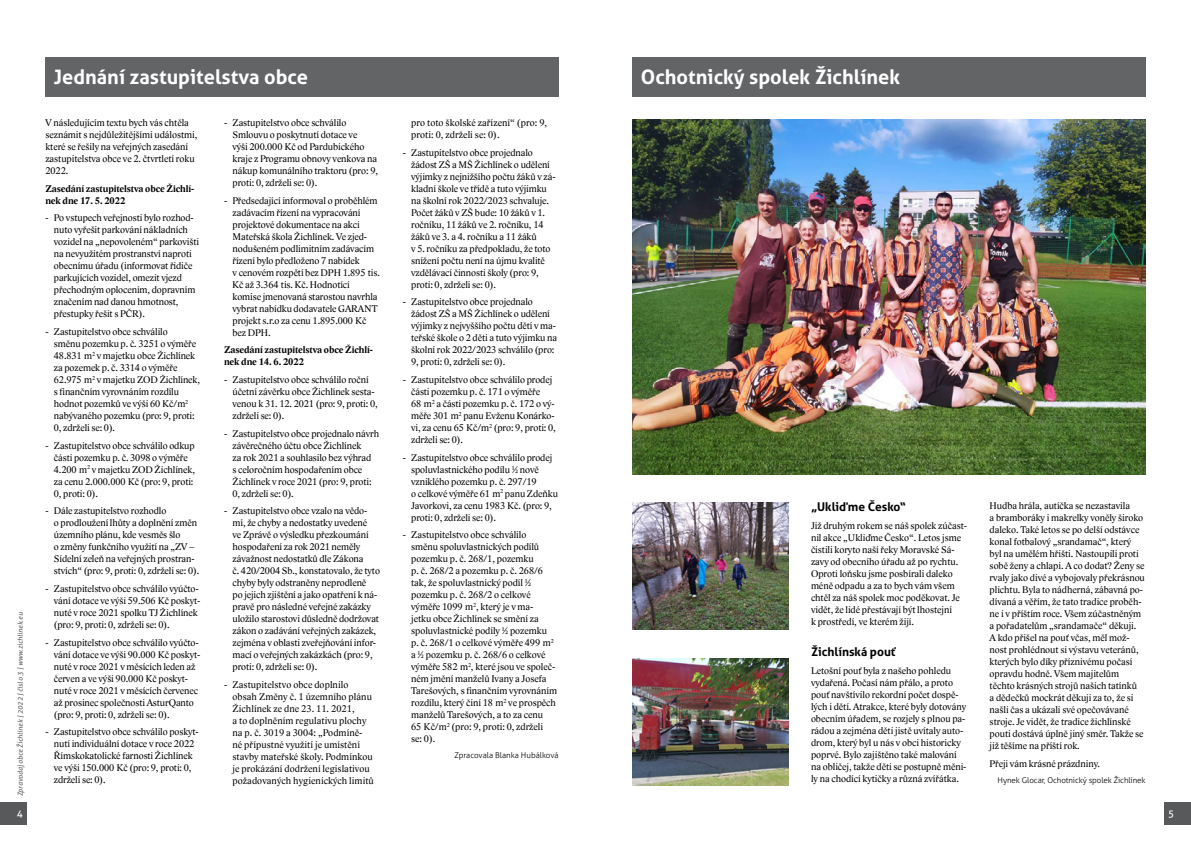
<style>
.page{position:relative;width:1191px;height:842px;background:#fff}
.page>*{position:absolute;margin:0;border:0;box-sizing:border-box;transform-origin:0 0}
.zakladni_text{font:700 20px "Aller";color:#fff}
.zakladni_text-2{font:700 12px "Aller";color:#000}
.zakladni_text-3{font:10px/12px "Lido STFCE";letter-spacing:-.005em;color:#000}
.zakladni_text-4{font:700 10px/12px "Lido STFCE";letter-spacing:-.005em;color:#000}
.t1{font:10px "Aller";color:#fff}
.podpis{font:300 8px "Aller";letter-spacing:-.01em;color:#000}
.t2{font:italic 7px "Aller";color:#636466}
</style>
<div class="page">
<div style="left:1164px;top:803px;width:27px;height:22px;background:#58595b"></div>
<div style="left:0;top:803px;width:27px;height:22px;background:#58595b"></div>
<div style="left:45px;top:57px;width:513px;height:39px;background:#636466"></div>
<div style="left:632px;top:57px;width:513px;height:39px;background:#636466"></div>
<img style="left:632px;top:502px;width:156px;height:128px">
<img style="left:632px;top:119px;width:513px;height:355px">
<img style="left:632px;top:658px;width:156px;height:127px">
<p class="zakladni_text" style="left:54px;top:64px;width:256px">Jednání zastupitelstva obce</p>
<p class="zakladni_text" style="left:641px;top:64px;width:261px">Ochotnický spolek Žichlínek</p>
<p class="zakladni_text-3" style="left:411px;top:117px;width:137px">pro toto školské zařízení“ (pro: 9, proti: 0, zdrželi se: 0).</p>
<p class="zakladni_text-3" style="left:411px;top:146px;width:146px;text-indent:-9px">- Zastupitelstvo obce projednalo žádost ZŠ a MŠ Žichlínek o udělení výjimky z nejnižšího počtu žáků v zá&shy;kladní škole ve třídě a tuto výjimku na školní rok 2022/2023 schvaluje.<br>Počet žáků v ZŠ bude: 10 žáků v 1. ročníku, 11 žáků ve 2. ročníku, 14 žáků ve 3. a 4. ročníku a 11 žáků<br>v 5. ročníku za předpokladu, že toto snížení počtu není na újmu kvalitě vzdělávací činnosti školy (pro: 9, proti: 0, zdrželi se: 0).</p>
<p class="zakladni_text-3" style="left:411px;top:296px;width:147px;text-indent:-9px">- Zastupitelstvo obce projednalo žádost ZŠ a MŠ Žichlínek o udělení výjimky z nejvyššího počtu dětí v ma&shy;teřské škole o 2 děti a tuto výjimku na školní rok 2022/2023 schválilo (pro:<br>9, proti: 0, zdrželi se: 0).</p>
<p class="zakladni_text-3" style="left:411px;top:374px;width:146px;text-indent:-9px">- Zastupitelstvo obce schválilo prodej části pozemku p. č. 171 o výměře<br>68 m<sup>2</sup> a části pozemku p. č. 172 o vý&shy;měře 301 m<sup>2</sup> panu Evženu Konárko&shy;vi, za cenu 65 Kč/m<sup>2</sup> (pro: 9, proti: 0, zdrželi se: 0).</p>
<p class="zakladni_text-3" style="left:411px;top:451px;width:148px;text-indent:-9px">- Zastupitelstvo obce schválilo prodej spoluvlastnického podílu ½ nově vzniklého pozemku p. č. 297/19<br>o celkové výměře 61 m<sup>2</sup> panu Zdeňku<br>Javorkovi, za cenu 1983 Kč. (pro: 9, proti: 0, zdrželi se: 0).</p>
<p class="zakladni_text-3" style="left:411px;top:529px;width:147px;text-indent:-9px">- Zastupitelstvo obce schválilo<br>směnu spoluvlastnických podílů pozemku p. č. 268/1, pozemku<br>p. č. 268/2 a pozemku p. č. 268/6 tak, že spoluvlastnický podíl ½ pozemku p. č. 268/2 o celkové výměře 1099 m<sup>2</sup>, který je v ma-<br>jetku obce Žichlínek se smění za spoluvlastnické podíly ½ pozemku p. č. 268/1 o celkové výměře 499 m<sup>2 </sup>a ½ pozemku p. č. 268/6 o celkové výměře 582 m<sup>2</sup>, které jsou ve společ&shy;ném jmění manželů Ivany a Josefa<br>Tarešových, s finančním vyrovnáním rozdílu, který činí 18 m<sup>2</sup> ve prospěch manželů Tarešových, a to za cenu<br>65 Kč/m<sup>2</sup> (pro: 9, proti: 0, zdrželi<br>se: 0).</p>
<p class="podpis" style="left:454px;top:750px;width:106px">Zpracovala Blanka Hubálková</p>
<p class="zakladni_text-3" style="left:45px;top:117px;width:153px">V následujícím textu bych vás chtěla seznámit s nejdůležitějšími událostmi, které se řešily na veřejných zasedání zastupitelstva obce ve 2. čtvrtletí roku<br>2022.</p>
<p class="zakladni_text-4" style="left:45px;top:183px;width:150px">Zasedání zastupitelstva obce Žichlí&shy;nek dne 17. 5. 2022</p>
<p class="zakladni_text-3" style="left:54px;top:212px;width:147px;text-indent:-9px">- Po vstupech veřejnosti bylo rozhod&shy;nuto vyřešit parkování nákladních vozidel na „nepovoleném“ parkovišti na nevyužitém prostranství naproti obecnímu úřadu (informovat řidiče parkujících vozidel, omezit vjezd přechodným oplocením, dopravním značením nad danou hmotnost, přestupky řešit s PČR).</p>
<p class="zakladni_text-3" style="left:54px;top:326px;width:148px;text-indent:-9px">- Zastupitelstvo obce schválilo<br>směnu pozemku p. č. 3251 o výměře<br>48.831 m<sup>2</sup> v majetku obce Žichlínek za pozemek p. č. 3314 o výměře<br>62.975 m<sup>2</sup> v majetku ZOD Žichlínek, s finančním vyrovnáním rozdílu hodnot pozemků ve výši 60 Kč/m<sup>2 </sup>nabývaného pozemku (pro: 9, proti:<br>0, zdrželi se: 0).</p>
<p class="zakladni_text-3" style="left:54px;top:439px;width:143px;text-indent:-9px">- Zastupitelstvo obce schválilo odkup části pozemku p. č. 3098 o výměře<br>4.200 m<sup>2</sup> v majetku ZOD Žichlínek, za cenu 2.000.000 Kč (pro: 9, proti:<br>0, proti: 0).</p>
<p class="zakladni_text-3" style="left:54px;top:505px;width:147px;text-indent:-9px">- Dále zastupitelstvo rozhodlo<br>o prodloužení lhůty a doplnění změn územního plánu, kde vesměs šlo<br>o změny funkčního využití na „ZV – Sídelní zeleň na veřejných prostran&shy;stvích“ (pro: 9, proti: 0, zdrželi se: 0).</p>
<p class="zakladni_text-3" style="left:54px;top:583px;width:148px;text-indent:-9px">- Zastupitelstvo obce schválilo vyúčto&shy;vání dotace ve výši 59.506 Kč poskyt&shy;nuté v roce 2021 spolku TJ Žichlínek (pro: 9, proti: 0, zdrželi se: 0).</p>
<p class="zakladni_text-3" style="left:54px;top:636px;width:148px;text-indent:-9px">- Zastupitelstvo obce schválilo vyúčto&shy;vání dotace ve výši 90.000 Kč poskyt&shy;nuté v roce 2021 v měsících leden až červen a ve výši 90.000 Kč poskyt&shy;nuté v roce 2021 v měsících červenec až prosinec společnosti AsturQanto (pro: 9, proti: 0, zdrželi se: 0).</p>
<p class="zakladni_text-3" style="left:54px;top:726px;width:146px;text-indent:-9px">- Zastupitelstvo obce schválilo poskyt&shy;nutí individuální dotace v roce 2022<br>Římskokatolické farnosti Žichlínek ve výši 150.000 Kč (pro: 9, proti: 0, zdrželi se: 0).</p>
<p class="zakladni_text-3" style="left:232px;top:117px;width:147px;text-indent:-9px">- Zastupitelstvo obce schválilo<br>Smlouvu o poskytnutí dotace ve<br>výši 200.000 Kč od Pardubického kraje z Programu obnovy venkova na nákup komunálního traktoru (pro: 9, proti: 0, zdrželi se: 0).</p>
<p class="zakladni_text-3" style="left:232px;top:194px;width:149px;text-indent:-9px">- Předsedající informoval o proběhlém zadávacím řízení na vypracování projektové dokumentace na akci<br>Mateřská škola Žichlínek. Ve zjed&shy;nodušeném podlimitním zadávacím řízení bylo předloženo 7 nabídek<br>v cenovém rozpětí bez DPH 1.895 tis.<br>Kč až 3.364 tis. Kč. Hodnotící komise jmenovaná starostou navrhla vybrat nabídku dodavatele GARANT projekt s.r.o za cenu 1.895.000 Kč bez DPH.</p>
<p class="zakladni_text-4" style="left:224px;top:344px;width:150px">Zasedání zastupitelstva obce Žichlí&shy;nek dne 14. 6. 2022</p>
<p class="zakladni_text-3" style="left:232px;top:374px;width:147px;text-indent:-9px">- Zastupitelstvo obce schválilo roční účetní závěrku obce Žichlínek sesta&shy;venou k 31. 12. 2021 (pro: 9, proti: 0, zdrželi se: 0).</p>
<p class="zakladni_text-3" style="left:232px;top:427px;width:148px;text-indent:-9px">- Zastupitelstvo obce projednalo návrh závěrečného účtu obce Žichlínek<br>za rok 2021 a souhlasilo bez výhrad<br>s celoročním hospodařením obce<br>Žichlínek v roce 2021 (pro: 9, proti:<br>0, zdrželi se: 0).</p>
<p class="zakladni_text-3" style="left:232px;top:505px;width:149px;text-indent:-9px">- Zastupitelstvo obce vzalo na vědo&shy;mí, že chyby a nedostatky uvedené<br>ve Zprávě o výsledku přezkoumání hospodaření za rok 2021 neměly závažnost nedostatků dle Zákona<br>č. 420/2004 Sb., konstatovalo, že tyto chyby byly odstraněny neprodleně<br>po jejich zjištění a jako opatření k ná&shy;pravě pro následné veřejné zakázky uložilo starostovi důsledně dodržovat zákon o zadávání veřejných zakázek, zejména v oblasti zveřejňování infor&shy;mací o veřejných zakázkách (pro: 9, proti: 0, zdrželi se: 0).</p>
<p class="zakladni_text-3" style="left:232px;top:679px;width:143px;text-indent:-9px">- Zastupitelstvo obce doplnilo obsah Změny č. 1 územního plánu<br>Žichlínek ze dne 23. 11. 2021,<br>a to doplněním regulativu plochy na p. č. 3019 a 3004: „Podmíně&shy;né přípustné využití je umístění stavby mateřské školy. Podmínkou je prokázání dodržení legislativou požadovaných hygienických limitů</p>
<p class="zakladni_text-2" style="left:811px;top:500px;width:96px">„Ukliďme Česko“</p>
<p class="zakladni_text-3" style="left:811px;top:520px;width:157px">Již druhým rokem se náš spolek zúčast&shy;nil akce „Ukliďme Česko“. Letos jsme čistili koryto naší řeky Moravské Sá&shy;zavy od obecního úřadu až po rychtu.<br>Oproti loňsku jsme posbírali daleko méně odpadu a za to bych vám všem chtěl za náš spolek moc poděkovat. Je vidět, že lidé přestávají být lhostejní<br>k prostředí, ve kterém žijí.</p>
<p class="zakladni_text-2" style="left:811px;top:645px;width:86px">Žichlínská pouť</p>
<p class="zakladni_text-3" style="left:811px;top:665px;width:157px">Letošní pouť byla z našeho pohledu vydařená. Počasí nám přálo, a proto pouť navštívilo rekordní počet dospě&shy;lých i dětí. Atrakce, které byly dotovány obecním úřadem, se rozjely s plnou pa&shy;rádou a zejména děti jistě uvítaly auto&shy;drom, který byl u nás v obci historicky poprvé. Bylo zajištěno také malování na obličej, takže děti se postupně měni&shy;ly na chodící kytičky a různá zvířátka.</p>
<p class="zakladni_text-3" style="left:989px;top:500px;width:157px">Hudba hrála, autíčka se nezastavila<br>a bramboráky i makrelky voněly široko daleko. Také letos se po delší odstávce konal fotbalový „srandamač“, který byl na umělém hřišti. Nastoupili proti sobě ženy a chlapi. A co dodat? Ženy se rvaly jako divé a vybojovaly překrásnou plichtu. Byla to nádherná, zábavná po&shy;dívaná a věřím, že tato tradice proběh&shy;ne i v příštím roce. Všem zúčastněným a pořadatelům „srandamače“ děkuji.<br>A kdo přišel na pouť včas, měl mož&shy;nost prohlédnout si výstavu veteránů, kterých bylo díky příznivému počasí opravdu hodně. Všem majitelům těchto krásných strojů našich tatínků<br>a dědečků mockrát děkuji za to, že si našli čas a ukázali své opečovávané stroje. Je vidět, že tradice žichlínské pouti dostává úplně jiný směr. Takže se již těšíme na příští rok.</p>
<p class="zakladni_text-3" style="left:989px;top:758px;width:112px">Přeji vám krásné prázdniny.</p>
<p class="podpis" style="left:997px;top:775px;width:149px">Hynek Glocar, Ochotnický spolek Žichlínek</p>
<p class="t2" style="left:16px;top:796px;width:186px;rotate:-90deg">Zpravodaj obce Žichlínek | 2022 | číslo 3 | www.zichlinek.eu</p>
<p class="t1" style="left:17px;top:808px;width:7px">4</p>
<p class="t1" style="left:1168px;top:808px;width:7px">5</p>
</div>
